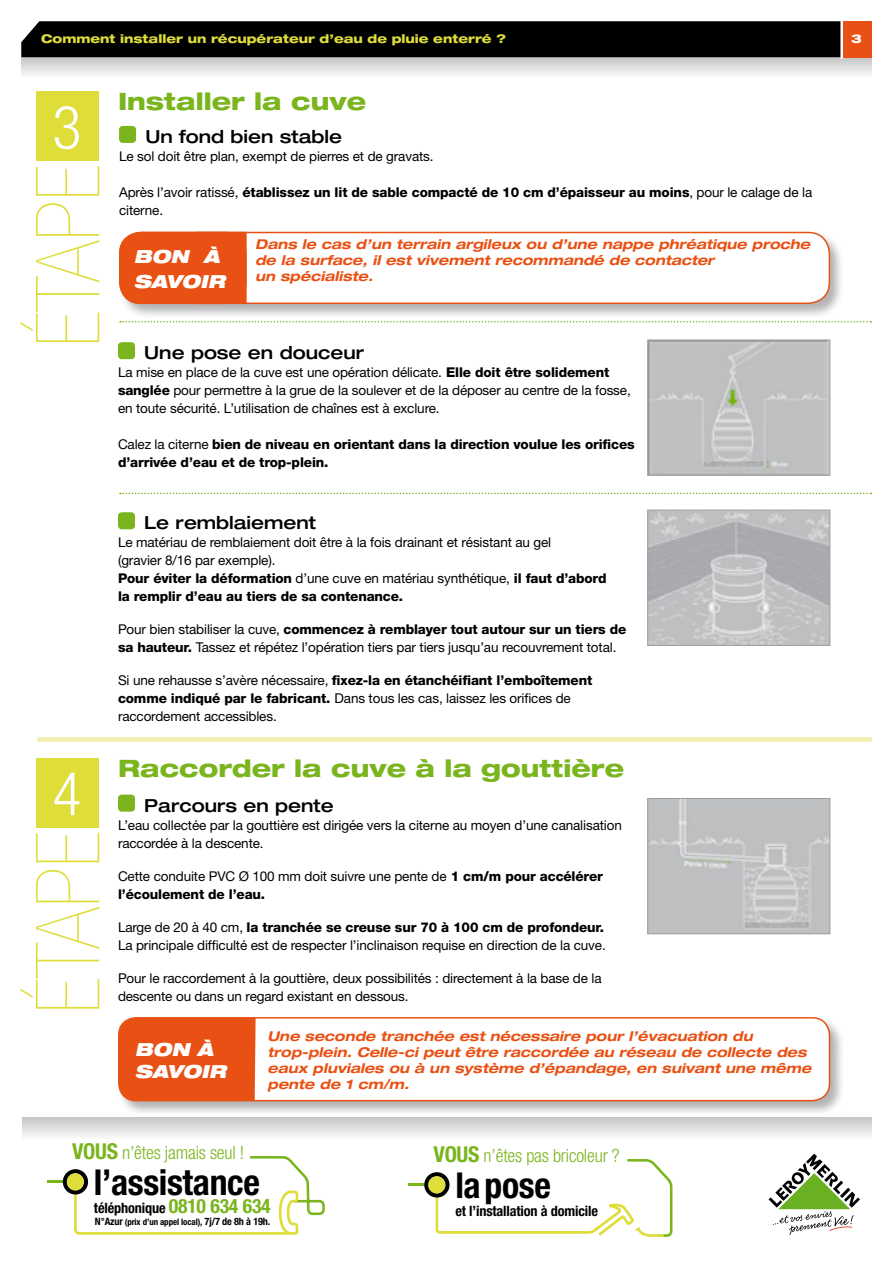
<style>
.page{position:relative;width:893px;height:1263px;background:#fff}
.page>*{position:absolute;margin:0;border:0;box-sizing:border-box;transform-origin:0 0}
.t1{font:900 condensed 88.5px "Helvetica Neue LT";letter-spacing:-.01em;color:#dedd3a}
.t2{font:300 condensed 60px "Helvetica Neue LT";color:#fff}
.t3{font:700 condensed 35.7px "Helvetica Neue";letter-spacing:-.01em;color:#000}
.t4{font:800 expanded 24px "Helvetica Neue";color:#7ab51d}
.t5{font:300 condensed 18.3px "Helvetica Neue LT";letter-spacing:-.01em;color:#7ab51d}
.t6{font:500 expanded 18px "Helvetica Neue";color:#000}
.t7{font:italic 900 expanded 18px/25.5px "Helvetica Neue";color:#fff}
.t8{font:700 condensed 14.25px "Helvetica Neue";letter-spacing:-.01em;color:#000}
.t9{font:13.5px/18px "Helvetica Neue LT";letter-spacing:-.01em;color:#000}
.t10{font:italic 700 expanded 13.5px/16.2px "Helvetica Neue";color:#e85113}
.t11{font:800 13.5px/18px "Helvetica Neue LT";letter-spacing:-.01em;color:#000}
.t12{font:800 expanded 12px "Helvetica Neue";color:#dedd3a}
.t13{font:800 expanded 12px "Helvetica Neue";color:#fff}
.t14{font:700 condensed 8.85px "Helvetica Neue";letter-spacing:-.01em;color:#000}
.s1{font-weight:400}
.s2{font-weight:800}
.s3{font-family:"Helvetica Neue";font-weight:700;font-size:21.9px}
.s4{font-size:19.65px;color:#7ab51d}
.s5{font-size:10.2px}
</style>
<div class="page">
<svg style="left:21px;top:58px;width:851px;height:17px;background:#dcdcdd"></svg>
<div style="left:21px;top:21px;width:819px;height:36px;background:#000"></div>
<div style="left:22px;top:1117px;width:850px;height:22px;background:linear-gradient(to bottom,#c4c5c6,#f7f7f7)"></div>
<svg style="left:769px;top:1153px;width:91px;height:82px"></svg>
<hr style="left:47px;top:1180px;width:28px;height:3px;background:#7ab51d">
<svg style="left:63px;top:1156px;width:262px;height:79px"></svg>
<hr style="left:408px;top:1183px;width:29px;height:3px;background:#7ab51d">
<svg style="left:424px;top:1159px;width:249px;height:78px"></svg>
<div style="left:843px;top:21px;width:29px;height:36px;background:#e85113"></div>
<div style="left:36px;top:91px;width:63px;height:70px;background:#dedd3a"></div>
<div style="left:118px;top:342px;width:17px;height:17px;background:#7ab51d;border-radius:4px"></div>
<div style="left:118px;top:512px;width:17px;height:17px;background:#7ab51d;border-radius:4px"></div>
<svg style="left:120px;top:493px;width:751px;height:1px"></svg>
<svg style="left:120px;top:321px;width:751px;height:2px"></svg>
<div style="left:119px;top:126px;width:17px;height:17px;background:#7ab51d;border-radius:4px"></div>
<div style="left:117px;top:230px;width:728px;height:88px;background:#000;opacity:.3"></div>
<div style="left:120px;top:232px;width:709px;height:71px;background:#fff;border-radius:21px"></div>
<div style="left:119px;top:232px;width:711px;height:72px;border:2px solid #e85113;border-radius:21px"></div>
<div style="left:120px;top:232px;width:126px;height:71px;background:#e85113;border-radius:21px"></div>
<div style="left:119px;top:232px;width:128px;height:72px;border:2px solid #e85113;border-radius:21px"></div>
<div style="left:197px;top:232px;width:50px;height:72px;background:#e85113;border:2px solid #e85113"></div>
<img style="left:649px;top:342px;width:178px;height:132px">
<div style="left:647px;top:340px;width:183px;height:136px;border:1px solid #9c9e9f"></div>
<img style="left:649px;top:512px;width:179px;height:132px">
<div style="left:647px;top:510px;width:183px;height:136px;border:1px solid #9c9e9f"></div>
<div style="left:36px;top:758px;width:63px;height:70px;background:#dedd3a"></div>
<div style="left:116px;top:1015px;width:729px;height:101px;background:#000;opacity:.3"></div>
<div style="left:119px;top:1018px;width:710px;height:83px;background:#fff;border-radius:17px"></div>
<div style="left:118px;top:1017px;width:712px;height:84px;border:2px solid #e85113;border-radius:17px"></div>
<div style="left:119px;top:1018px;width:137px;height:83px;background:#e85113"></div>
<div style="left:118px;top:795px;width:17px;height:17px;background:#7ab51d;border-radius:4px"></div>
<div style="left:37px;top:737px;width:835px;height:5px;background:#efeeab"></div>
<img style="left:649px;top:800px;width:179px;height:132px">
<div style="left:647px;top:798px;width:183px;height:136px;border:1px solid #9c9e9f"></div>
<p class="t12" style="left:41px;top:31px;width:466px">Comment installer un récupérateur d’eau de pluie enterré ?</p>
<h2 class="t2" style="left:52px;top:93px;width:30px">3</h2>
<h1 class="t1" style="left:18px;top:347px;width:184px;rotate:-90deg">ÉTAPE</h1>
<h2 class="t2" style="left:52px;top:759px;width:30px">4</h2>
<h1 class="t1" style="left:18px;top:1014px;width:184px;rotate:-90deg">ÉTAPE</h1>
<h3 class="t4" style="left:118px;top:86px;width:250px">Installer la cuve</h3>
<h3 class="t6" style="left:145px;top:125px;width:198px">Un fond bien stable</h3>
<p class="t9" style="left:119px;top:147px;width:316px">Le sol doit être plan, exempt de pierres et de gravats.</p>
<p class="t11" style="left:119px;top:183px;width:695px"><span class="s1">Après l’avoir ratissé,</span> établissez un lit de sable compacté de 10 cm d’épaisseur au moins<span class="s1">, pour le calage de la citerne.</span></p>
<p class="t10" style="left:255px;top:236px;width:556px">Dans le cas d’un terrain argileux ou d’une nappe phréatique proche de la surface, il est vivement recommandé de contacter<br>un spécialiste.</p>
<h3 class="t7" style="left:134px;top:243px;width:93px">BON À<br>SAVOIR</h3>
<h3 class="t6" style="left:144px;top:342px;width:221px">Une pose en douceur</h3>
<p class="t9" style="left:118px;top:363px;width:514px">La mise en place de la cuve est une opération délicate. <span class="s2">Elle doit être solidement sanglée</span> pour permettre à la grue de la soulever et de la déposer au centre de la fosse, en toute sécurité. L’utilisation de chaînes est à exclure.</p>
<p class="t11" style="left:118px;top:435px;width:518px"><span class="s1">Calez la citerne</span> bien de niveau en orientant dans la direction voulue les orifices d’arrivée d’eau et de trop-plein.</p>
<h3 class="t6" style="left:144px;top:512px;width:173px">Le remblaiement</h3>
<p class="t9" style="left:118px;top:533px;width:490px">Le matériau de remblaiement doit être à la fois drainant et résistant au gel<br>(gravier 8/16 par exemple).<br><span class="s2">Pour éviter la déformation</span> d’une cuve en matériau synthétique, <span class="s2">il faut d’abord la remplir d’eau au tiers de sa contenance.</span></p>
<p class="t9" style="left:118px;top:620px;width:510px">Pour bien stabiliser la cuve, <span class="s2">commencez à remblayer tout autour sur un tiers de sa hauteur.</span> Tassez et répétez l’opération tiers par tiers jusqu’au recouvrement total.</p>
<p class="t9" style="left:118px;top:671px;width:476px">Si une rehausse s’avère nécessaire, <span class="s2">fixez-la en étanchéifiant l’emboîtement comme indiqué par le fabricant.</span> Dans tous les cas, laissez les orifices de raccordement accessibles.</p>
<h3 class="t4" style="left:118px;top:753px;width:508px">Raccorder la cuve à la gouttière</h3>
<h3 class="t6" style="left:144px;top:794px;width:191px">Parcours en pente</h3>
<p class="t9" style="left:118px;top:816px;width:505px">L’eau collectée par la gouttière est dirigée vers la citerne au moyen d’une canalisation raccordée à la descente.</p>
<p class="t9" style="left:118px;top:867px;width:486px">Cette conduite PVC Ø 100 mm doit suivre une pente de <span class="s2">1 cm/m pour accélérer l’écoulement de l’eau.</span></p>
<p class="t9" style="left:118px;top:918px;width:489px">Large de 20 à 40 cm, <span class="s2">la tranchée se creuse sur 70 à 100 cm de profondeur.<br></span>La principale difficulté est de respecter l’inclinaison requise en direction de la cuve.</p>
<p class="t9" style="left:118px;top:969px;width:485px">Pour le raccordement à la gouttière, deux possibilités : directement à la base de la descente ou dans un regard existant en dessous.</p>
<h3 class="t7" style="left:135px;top:1038px;width:93px;line-height:21.6px">BON À<br>SAVOIR</h3>
<p class="t10" style="left:268px;top:1027px;width:545px">Une seconde tranchée est nécessaire pour l’évacuation du trop-plein. Celle-ci peut être raccordée au réseau de collecte des eaux pluviales ou à un système d’épandage, en suivant une même pente de 1 cm/m.</p>
<h3 class="t5" style="left:72px;top:1142px;width:174px"><span class="s3">VOUS</span> n’êtes jamais seul !</h3>
<h3 class="t3" style="left:94px;top:1160px;width:167px">l’assistance</h3>
<p class="t8" style="left:94px;top:1199px;width:178px">téléphonique <span class="s4">0810 634 634</span></p>
<p class="t14" style="left:95px;top:1216px;width:177px"><span class="s5">N°Azur</span> (prix d’un appel local), <span class="s5">7j/7 de 8h à 19h.</span></p>
<h3 class="t5" style="left:433px;top:1145px;width:188px"><span class="s3">VOUS</span> n’êtes pas bricoleur ?</h3>
<h3 class="t3" style="left:455px;top:1163px;width:97px">lapose</h3>
<p class="t8" style="left:455px;top:1202px;width:144px">et l’installation à domicile</p>
<p class="t13" style="left:851px;top:31px;width:12px">3</p>
</div>
